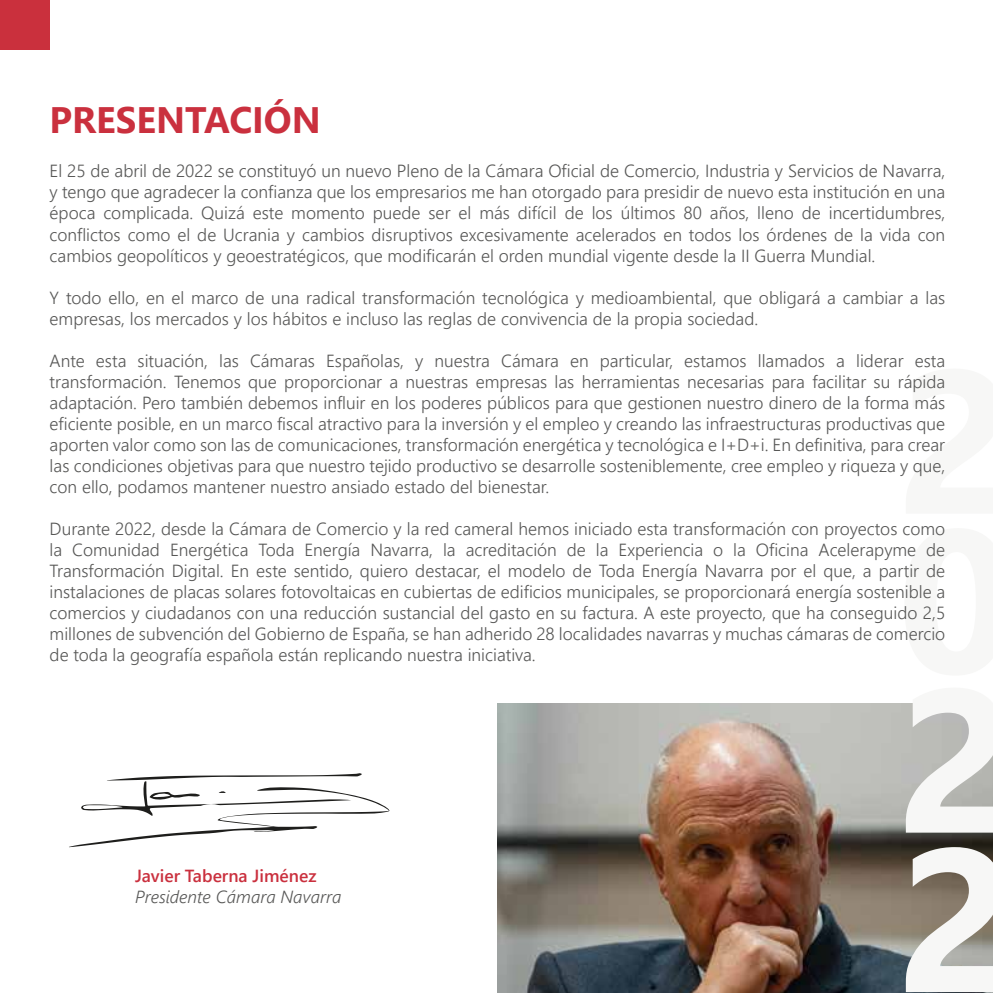
<style>
.page{position:relative;width:993px;height:993px;background:#fff}
.page>*{position:absolute;margin:0;border:0;box-sizing:border-box;transform-origin:0 0}
.t1{font:700 36.75px "Segoe UI";color:#ca303e}
.t2{font:300 17.5px/21px "Segoe UI";color:#575756;text-align:justify}
.t3{font:italic 300 17.5px "Segoe UI";color:#575756}
.t4{font:600 17.5px "Segoe UI";color:#ca303e}
</style>
<div class="page">
<img style="left:497px;top:703px;width:495px;height:288px">
<div style="left:0;top:0;width:49px;height:50px;background:#ca303d"></div>
<svg style="left:73px;top:773px;width:316px;height:73px"></svg>
<svg style="left:905px;top:703px;width:87px;height:129px"></svg>
<svg style="left:905px;top:846px;width:87px;height:145px"></svg>
<h1 class="t1" style="left:50px;top:85px;width:273px">PRESENTACIÓN</h1>
<p class="t2" style="left:50px;top:159px;width:896px">El 25 de abril de 2022 se constituyó un nuevo Pleno de la Cámara Oficial de Comercio, Industria y Servicios de Navarra, y tengo que agradecer la confianza que los empresarios me han otorgado para presidir de nuevo esta institución en una época complicada. Quizá este momento puede ser el más difícil de los últimos 80 años, lleno de incertidumbres, conflictos como el de Ucrania y cambios disruptivos excesivamente acelerados en todos los órdenes de la vida con cambios geopolíticos y geoestratégicos, que modificarán el orden mundial vigente desde la II Guerra Mundial.</p>
<p class="t2" style="left:50px;top:285px;width:896px">Y todo ello, en el marco de una radical transformación tecnológica y medioambiental, que obligará a cambiar a las empresas, los mercados y los hábitos e incluso las reglas de convivencia de la propia sociedad.</p>
<p class="t2" style="left:50px;top:348px;width:896px">Ante esta situación, las Cámaras Españolas, y nuestra Cámara en particular, estamos llamados a liderar esta transformación. Tenemos que proporcionar a nuestras empresas las herramientas necesarias para facilitar su rápida adaptación. Pero también debemos influir en los poderes públicos para que gestionen nuestro dinero de la forma más eficiente posible, en un marco fiscal atractivo para la inversión y el empleo y creando las infraestructuras productivas que aporten valor como son las de comunicaciones, transformación energética y tecnológica e I+D+i. En definitiva, para crear las condiciones objetivas para que nuestro tejido productivo se desarrolle sosteniblemente, cree empleo y riqueza y que, con ello, podamos mantener nuestro ansiado estado del bienestar.</p>
<p class="t2" style="left:50px;top:516px;width:896px">Durante 2022, desde la Cámara de Comercio y la red cameral hemos iniciado esta transformación con proyectos como la Comunidad Energética Toda Energía Navarra, la acreditación de la Experiencia o la Oficina Acelerapyme de Transformación Digital. En este sentido, quiero destacar, el modelo de Toda Energía Navarra por el que, a partir de instalaciones de placas solares fotovoltaicas en cubiertas de edificios municipales, se proporcionará energía sostenible a comercios y ciudadanos con una reducción sustancial del gasto en su factura. A este proyecto, que ha conseguido 2,5 millones de subvención del Gobierno de España, se han adherido 28 localidades navarras y muchas cámaras de comercio de toda la geografía española están replicando nuestra iniciativa.</p>
<p class="t4" style="left:135px;top:859px;width:183px">Javier Taberna Jiménez</p>
<p class="t3" style="left:135px;top:880px;width:208px">Presidente Cámara Navarra</p>
</div>
